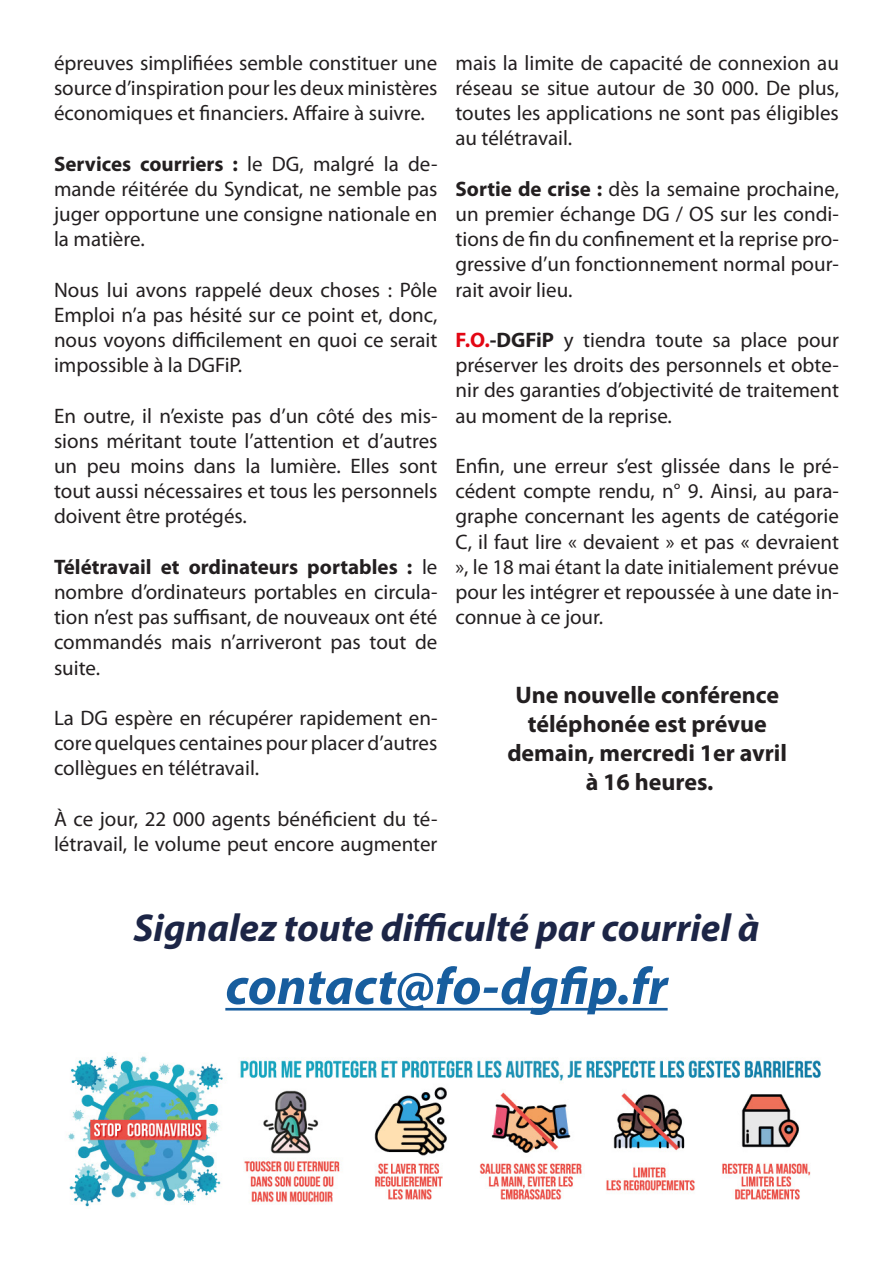
<style>
.page{position:relative;width:893px;height:1263px;background:#fff}
.page>*{position:absolute;margin:0;border:0;box-sizing:border-box;transform-origin:0 0}
.t1{font:italic 700 52.5px "Myriad Pro";color:#175d9e}
.t2{font:italic 700 39px "Myriad Pro";color:#1c2546}
.t3{font:700 24px/28.8px "Myriad Pro";color:#231f20;text-align:center}
.t4{font:21px/25.2px "Myriad Pro";color:#231f20;text-align:justify}
.s1{font-weight:700}
.s2{font-weight:700;color:#e30613}
</style>
<div class="page">
<img style="left:68px;top:1055px;width:753px;height:152px">
<hr style="left:225px;top:1008px;width:443px;height:2px;background:#175d9e">
<p class="t4" style="left:54px;top:50px;width:385px">épreuves simplifiées semble constituer une source d’inspiration pour les deux ministères économiques et financiers. Affaire à suivre.</p>
<p class="t4" style="left:54px;top:151px;width:385px"><span class="s1">Services courriers :</span> le DG, malgré la de&shy;mande réitérée du Syndicat, ne semble pas juger opportune une consigne nationale en la matière.</p>
<p class="t4" style="left:54px;top:277px;width:385px">Nous lui avons rappelé deux choses : Pôle Emploi n’a pas hésité sur ce point et, donc, nous voyons difficilement en quoi ce serait impossible à la DGFiP.</p>
<p class="t4" style="left:54px;top:403px;width:385px">En outre, il n’existe pas d’un côté des mis&shy;sions méritant toute l’attention et d’autres un peu moins dans la lumière. Elles sont tout aussi nécessaires et tous les personnels doivent être protégés.</p>
<p class="t4" style="left:54px;top:554px;width:385px"><span class="s1">Télétravail et ordinateurs portables :</span> le nombre d’ordinateurs portables en circula&shy;tion n’est pas suffisant, de nouveaux ont été commandés mais n’arriveront pas tout de suite.</p>
<p class="t4" style="left:54px;top:705px;width:385px">La DG espère en récupérer rapidement en&shy;core quelques centaines pour placer d’autres collègues en télétravail.</p>
<p class="t4" style="left:54px;top:806px;width:385px">À ce jour, 22 000 agents bénéficient du té&shy;létravail, le volume peut encore augmenter</p>
<p class="t4" style="left:455px;top:50px;width:385px">mais la limite de capacité de connexion au réseau se situe autour de 30 000. De plus, toutes les applications ne sont pas éligibles au télétravail.</p>
<p class="t4" style="left:455px;top:176px;width:385px"><span class="s1">Sortie de crise :</span> dès la semaine prochaine, un premier échange DG / OS sur les condi&shy;tions de fin du confinement et la reprise pro&shy;gressive d’un fonctionnement normal pour&shy;rait avoir lieu.</p>
<p class="t4" style="left:455px;top:327px;width:385px"><span class="s2">F.O.</span><span class="s1">-DGFiP</span> y tiendra toute sa place pour préserver les droits des personnels et obte&shy;nir des garanties d’objectivité de traitement au moment de la reprise.</p>
<p class="t4" style="left:455px;top:453px;width:385px">Enfin, une erreur s’est glissée dans le pré&shy;cédent compte rendu, n° 9. Ainsi, au para&shy;graphe concernant les agents de catégorie C, il faut lire « devaient » et pas « devraient », le 18 mai étant la date initialement prévue pour les intégrer et repoussée à une date in&shy;connue à ce jour.</p>
<p class="t3" style="left:515px;top:680px;width:265px">Une nouvelle conférence téléphonée est prévue</p>
<p class="t3" style="left:507px;top:738px;width:281px">demain, mercredi 1er avril</p>
<p class="t3" style="left:586px;top:766px;width:129px">à 16 heures.</p>
<p class="t2" style="left:134px;top:902px;width:627px">Signalez toute difficulté par courriel à</p>
<p class="t1" style="left:225px;top:952px;width:444px">contact@fo-dgfip.fr</p>
</div>
